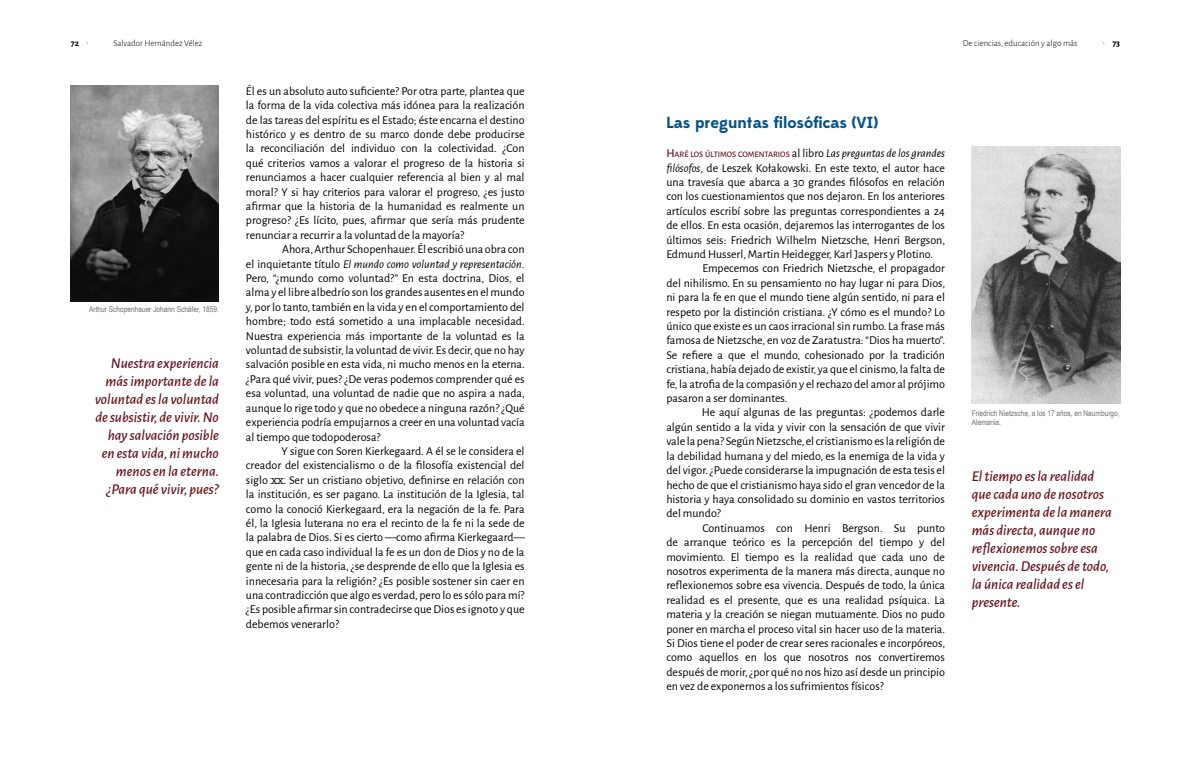
<style>
.page{position:relative;width:1191px;height:780px;background:#fff}
.page>*{position:absolute;margin:0;border:0;box-sizing:border-box;transform-origin:0 0}
.t1{font:700 16px "Edmondsans";color:#045186}
.t2{font:italic 500 15px/18px "Alegreya Sans";color:#68161f;text-align:right}
.t3{font:12px/14.4px "Alegreya Sans";color:#000;text-align:justify}
.t4{font:300 9px "Alegreya Sans";color:#000}
.t5{font:700 9px "Alegreya Sans";color:#000}
.t6{font:500 8.4px "Alegreya Sans";color:#68161f}
.t7{font:8px/9.6px "Arial Narrow";color:#706f6f}
.s1{font-style:italic}
.s2{font-size:12px}
.s3{font-weight:400;font-size:12px;color:#000}
.s4{font-weight:400;font-style:italic;font-size:12px;color:#000}
</style>
<div class="page">
<img style="left:71px;top:85px;width:148px;height:216px">
<img style="left:972px;top:146px;width:148px;height:257px">
<p class="t5" style="left:71px;top:37px;width:10px">72</p>
<p class="t4" style="left:113px;top:37px;width:91px">Salvador Hernández Vélez</p>
<p class="t4" style="left:962px;top:37px;width:116px">De ciencias, educación y algo más</p>
<p class="t5" style="left:1112px;top:37px;width:9px">73</p>
<p class="t3" style="left:246px;top:83px;width:280px">Él es un absoluto auto suficiente? Por otra parte, plantea que la forma de la vida colectiva más idónea para la realización de las tareas del espíritu es el Estado; éste encarna el destino histórico y es dentro de su marco donde debe producirse la reconciliación del individuo con la colectividad. ¿Con qué criterios vamos a valorar el progreso de la historia si renunciamos a hacer cualquier referencia al bien y al mal moral? Y si hay criterios para valorar el progreso, ¿es justo afirmar que la historia de la humanidad es realmente un progreso? ¿Es lícito, pues, afirmar que sería más prudente renunciar a recurrir a la voluntad de la mayoría?</p>
<p class="t3" style="left:246px;top:241px;width:280px;text-indent:36px">Ahora, Arthur Schopenhauer. Él escribió una obra con el inquietante título <span class="s1">El mundo como voluntad y representación</span>.<br>Pero, “¿mundo como voluntad?” En esta doctrina, Dios, el alma y el libre albedrío son los grandes ausentes en el mundo y, por lo tanto, también en la vida y en el comportamiento del hombre; todo está sometido a una implacable necesidad.<br>Nuestra experiencia más importante de la voluntad es la voluntad de subsistir, la voluntad de vivir. Es decir, que no hay salvación posible en esta vida, ni mucho menos en la eterna. ¿Para qué vivir, pues? ¿De veras podemos comprender qué es esa voluntad, una voluntad de nadie que no aspira a nada, aunque lo rige todo y que no obedece a ninguna razón? ¿Qué experiencia podría empujarnos a creer en una voluntad vacía al tiempo que todopoderosa?</p>
<p class="t3" style="left:246px;top:443px;width:280px;text-indent:35px">Y sigue con Soren Kierkegaard. A él se le considera el creador del existencialismo o de la filosofía existencial del siglo XX. Ser un cristiano objetivo, definirse en relación con la institución, es ser pagano. La institución de la Iglesia, tal como la conoció Kierkegaard, era la negación de la fe. Para él, la Iglesia luterana no era el recinto de la fe ni la sede de la palabra de Dios. Si es cierto —como afirma Kierkegaard— que en cada caso individual la fe es un don de Dios y no de la gente ni de la historia, ¿se desprende de ello que la Iglesia es innecesaria para la religión? ¿Es posible sostener sin caer en una contradicción que algo es verdad, pero lo es sólo para mí? ¿Es posible afirmar sin contradecirse que Dios es ignoto y que debemos venerarlo?</p>
<h1 class="t1" style="left:666px;top:113px;width:213px">Las preguntas filosóficas (VI)</h1>
<p class="t6" style="left:666px;top:148px;width:280px"><span class="s2">H</span> ARÉ LOS ÚLTIMOS COMENTARIOS <span class="s3">al libro</span> <span class="s4">Las preguntas de los grandes</span></p>
<p class="t3" style="left:666px;top:160px;width:280px"><span class="s1">filósofos</span>, de Leszek Kołakowski. En este texto, el autor hace una travesía que abarca a 30 grandes filósofos en relación con los cuestionamientos que nos dejaron. En los anteriores artículos escribí sobre las preguntas correspondientes a 24 de ellos. En esta ocasión, dejaremos las interrogantes de los últimos seis: Friedrich Wilhelm Nietzsche, Henri Bergson, Edmund Husserl, Martin Heidegger, Karl Jaspers y Plotino.</p>
<p class="t3" style="left:666px;top:261px;width:280px;text-indent:36px">Empecemos con Friedrich Nietzsche, el propagador del nihilismo. En su pensamiento no hay lugar ni para Dios, ni para la fe en que el mundo tiene algún sentido, ni para el respeto por la distinción cristiana. ¿Y cómo es el mundo? Lo único que existe es un caos irracional sin rumbo. La frase más famosa de Nietzsche, en voz de Zaratustra: “Dios ha muerto”.<br>Se refiere a que el mundo, cohesionado por la tradición cristiana, había dejado de existir, ya que el cinismo, la falta de fe, la atrofia de la compasión y el rechazo del amor al prójimo pasaron a ser dominantes.</p>
<p class="t3" style="left:666px;top:405px;width:280px;text-indent:35px">He aquí algunas de las preguntas: ¿podemos darle algún sentido a la vida y vivir con la sensación de que vivir vale la pena? Según Nietzsche, el cristianismo es la religión de la debilidad humana y del miedo, es la enemiga de la vida y del vigor. ¿Puede considerarse la impugnación de esta tesis el hecho de que el cristianismo haya sido el gran vencedor de la historia y haya consolidado su dominio en vastos territorios del mundo?</p>
<p class="t3" style="left:666px;top:520px;width:280px;text-indent:36px">Continuamos con Henri Bergson. Su punto de arranque teórico es la percepción del tiempo y del movimiento. El tiempo es la realidad que cada uno de nosotros experimenta de la manera más directa, aunque no reflexionemos sobre esa vivencia. Después de todo, la única realidad es el presente, que es una realidad psíquica. La materia y la creación se niegan mutuamente. Dios no pudo poner en marcha el proceso vital sin hacer uso de la materia.<br>Si Dios tiene el poder de crear seres racionales e incorpóreos, como aquellos en los que nosotros nos convertiremos después de morir, ¿por qué no nos hizo así desde un principio en vez de exponernos a los sufrimientos físicos?</p>
<p class="t7" style="left:89px;top:304px;width:131px">Arthur Schopenhauer Johann Schäfer, 1859.</p>
<p class="t2" style="left:95px;top:353px;width:126px">Nuestra experiencia más importante de la voluntad es la voluntad de subsistir, de vivir. No hay salvación posible en esta vida, ni mucho menos en la eterna. ¿Para qué vivir, pues?</p>
<p class="t7" style="left:972px;top:408px;width:149px">Friedrich Nietzsche, a los 17 años, en Naumburgo,<br>Alemania.</p>
<p class="t2" style="left:971px;top:466px;width:142px;text-align:left">El tiempo es la realidad que cada uno de nosotros experimenta de la manera más directa, aunque no reflexionemos sobre esa vivencia. Después de todo, la única realidad es el presente.</p>
</div>
